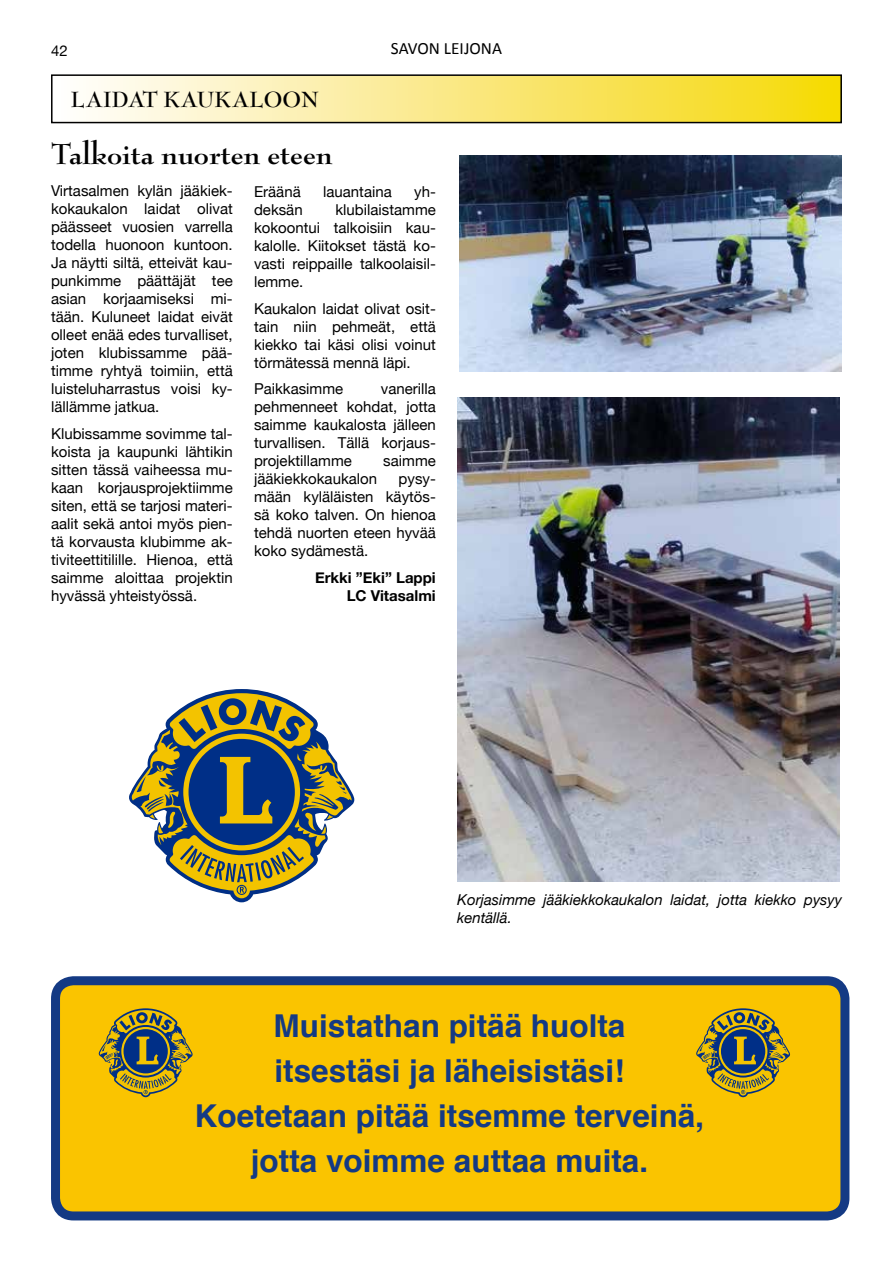
<style>
.page{position:relative;width:893px;height:1263px;background:#fff}
.page>*{position:absolute;margin:0;border:0;box-sizing:border-box;transform-origin:0 0}
.t1{font:700 31.5px/45px "Helvetica";color:#143a84;text-align:center}
.t2{font:700 31.5px "Bernhard Modern Std";color:#000}
.t3{font:700 24px "Bernhard Modern Std";color:#000}
.t4{font:17.25px "Calibri";color:#000}
.t5{font:15px/18px "Helvetica Neue";color:#000;text-align:justify}
.t6{font:italic 15px/18px "Helvetica Neue";color:#000}
.t7{font:700 15px/18px "Helvetica Neue";color:#000;text-align:right}
</style>
<div class="page">
<div style="left:52px;top:75px;width:789px;height:48px;background:linear-gradient(to right,#fffdff,#f6d807)"></div>
<div style="left:51px;top:74px;width:791px;height:49px;border:2px solid #000"></div>
<img style="left:459px;top:156px;width:383px;height:215px">
<img style="left:457px;top:398px;width:383px;height:483px">
<div style="left:56px;top:981px;width:789px;height:235px;background:#fac400;border-radius:18px"></div>
<div style="left:51px;top:976px;width:798px;height:244px;border:9px solid #143a84;border-radius:18px"></div>
<svg style="left:99px;top:1008px;width:94px;height:89px"></svg>
<svg style="left:696px;top:1008px;width:94px;height:89px"></svg>
<svg style="left:129px;top:689px;width:225px;height:213px"></svg>
<p class="t5" style="left:51px;top:42px;width:18px">42</p>
<p class="t4" style="left:391px;top:38px;width:113px">SAVON LEIJONA</p>
<h2 class="t3" style="left:71px;top:87px;width:250px">LAIDAT KAUKALOON</h2>
<h1 class="t2" style="left:51px;top:138px;width:283px">Talkoita nuorten eteen</h1>
<p class="t5" style="left:51px;top:183px;width:183px">Virtasalmen kylän jääkiek&shy;kokaukalon laidat olivat päässeet vuosien varrella todella huonoon kuntoon.<br>Ja näytti siltä, etteivät kau&shy;punkimme päättäjät tee asian korjaamiseksi mi&shy;tään. Kuluneet laidat eivät olleet enää edes turvalliset, joten klubissamme pää&shy;timme ryhtyä toimiin, että luisteluharrastus voisi ky&shy;lällämme jatkua.</p>
<p class="t5" style="left:51px;top:425px;width:183px">Klubissamme sovimme tal&shy;koista ja kaupunki lähtikin sitten tässä vaiheessa mu&shy;kaan korjausprojektiimme siten, että se tarjosi materi&shy;aalit sekä antoi myös pien&shy;tä korvausta klubimme ak&shy;tiviteettitilille. Hienoa, että saimme aloittaa projektin hyvässä yhteistyössä.</p>
<p class="t5" style="left:254px;top:184px;width:48px">Eräänä</p>
<p class="t5" style="left:323px;top:184px;width:70px">lauantaina</p>
<p class="t5" style="left:414px;top:184px;width:23px">yh-</p>
<p class="t5" style="left:254px;top:202px;width:50px">deksän</p>
<p class="t5" style="left:254px;top:202px;width:183px;text-indent:81px">klubilaistamme kokoontui talkoisiin kau&shy;kalolle. Kiitokset tästä ko&shy;vasti reippaille talkoolaisil&shy;lemme.</p>
<p class="t5" style="left:254px;top:300px;width:183px">Kaukalon laidat olivat osit&shy;tain niin pehmeät, että kiekko tai käsi olisi voinut törmätessä mennä läpi.</p>
<p class="t5" style="left:254px;top:381px;width:91px">Paikkasimme</p>
<p class="t5" style="left:254px;top:381px;width:183px;text-indent:127px">vanerilla pehmenneet kohdat, jotta saimme kaukalosta jälleen turvallisen. Tällä korjaus&shy;projektillamme</p>
<p class="t5" style="left:383px;top:453px;width:54px">saimme</p>
<p class="t5" style="left:254px;top:471px;width:125px">jääkiekkokaukalon</p>
<p class="t5" style="left:254px;top:471px;width:183px;text-indent:145px">pysy&shy;mään kyläläisten käytös&shy;sä koko talven. On hienoa tehdä nuorten eteen hyvää koko sydämestä.</p>
<p class="t7" style="left:315px;top:569px;width:122px">Erkki ”Eki” Lappi<br>LC Vitasalmi</p>
<p class="t6" style="left:457px;top:891px;width:386px">Korjasimme jääkiekkokaukalon laidat, jotta kiekko pysyy kentällä.</p>
<h1 class="t1" style="left:195px;top:1004px;width:511px">Muistathan pitää huolta<br>itsestäsi ja läheisistäsi!<br>Koetetaan pitää itsemme terveinä, jotta voimme auttaa muita.</h1>
</div>
